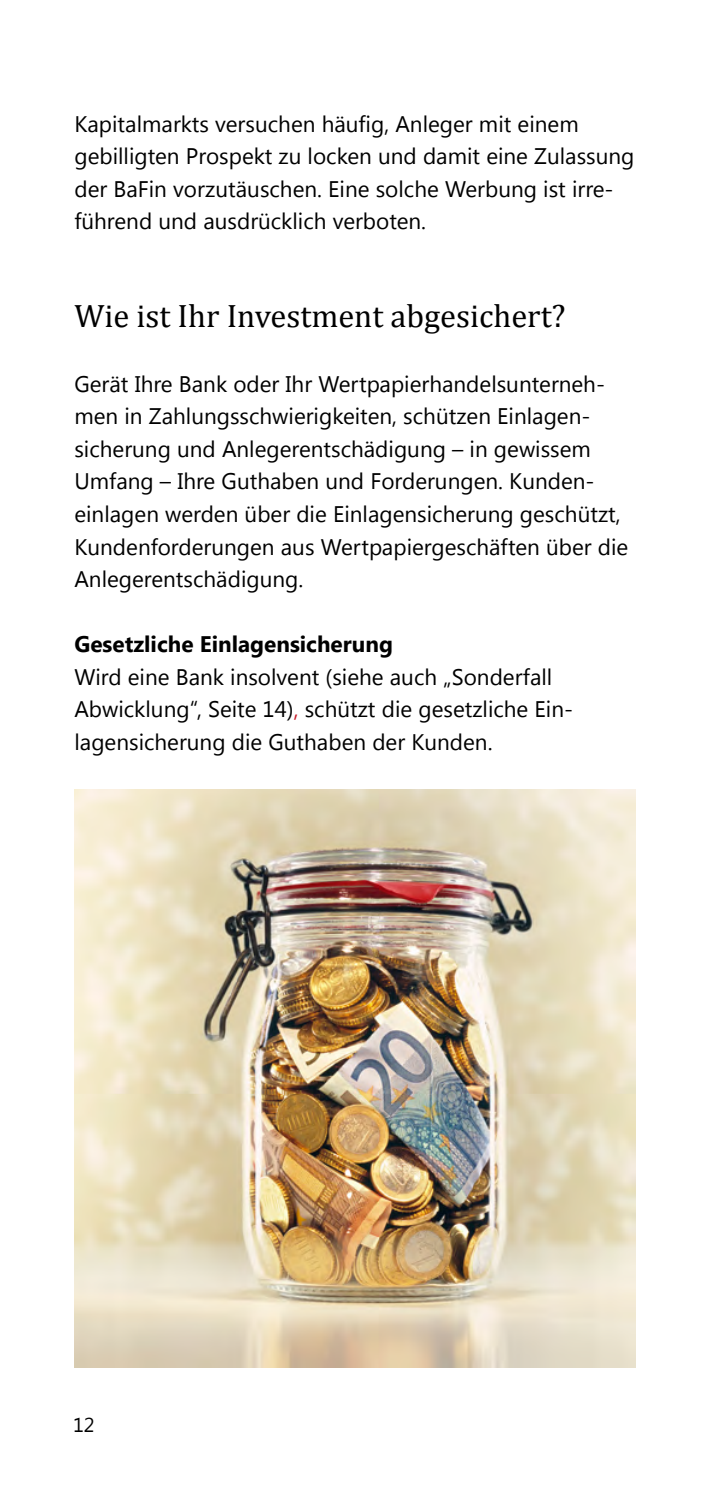
<style>
.page{position:relative;width:709px;height:1489px;background:#fff}
.page>*{position:absolute;margin:0;border:0;box-sizing:border-box;transform-origin:0 0}
.headline{font:32.5px "Cambria";color:#000}
.copy{font:22.5px/32.5px "Segoe UI";color:#000}
.subheadline{font:700 22.5px "Segoe UI";color:#000}
.t1{font:20px "Segoe UI";color:#000}
.s1{color:#c61a27}
</style>
<div class="page">
<img style="left:74px;top:789px;width:562px;height:577px">
<p class="copy" style="left:74px;top:106px;width:561px">Kapitalmarkts versuchen häufig, Anleger mit einem gebilligten Prospekt zu locken und damit eine Zulassung der BaFin vorzutäuschen. Eine solche Werbung ist irre&shy;führend und ausdrücklich verboten.</p>
<h2 class="headline" style="left:74px;top:296px;width:492px">Wie ist Ihr Investment abgesichert?</h2>
<p class="copy" style="left:74px;top:366px;width:555px">Gerät Ihre Bank oder Ihr Wertpapierhandelsunterneh&shy;men in Zahlungsschwierigkeiten, schützen Einlagen&shy;sicherung und Anlegerentschädigung – in gewissem Umfang – Ihre Guthaben und Forderungen. Kunden&shy;einlagen werden über die Einlagensicherung geschützt, Kundenforderungen aus Wertpapiergeschäften über die Anlegerentschädigung.</p>
<h3 class="subheadline" style="left:74px;top:628px;width:320px">Gesetzliche Einlagensicherung</h3>
<p class="copy" style="left:74px;top:659px;width:497px">Wird eine Bank insolvent (siehe auch „Sonderfall<br>Abwicklung“, Seite 14)<span class="s1">,</span> schützt die gesetzliche Ein&shy;lagensicherung die Guthaben der Kunden.</p>
<p class="t1" style="left:73px;top:1411px;width:23px">12</p>
</div>
